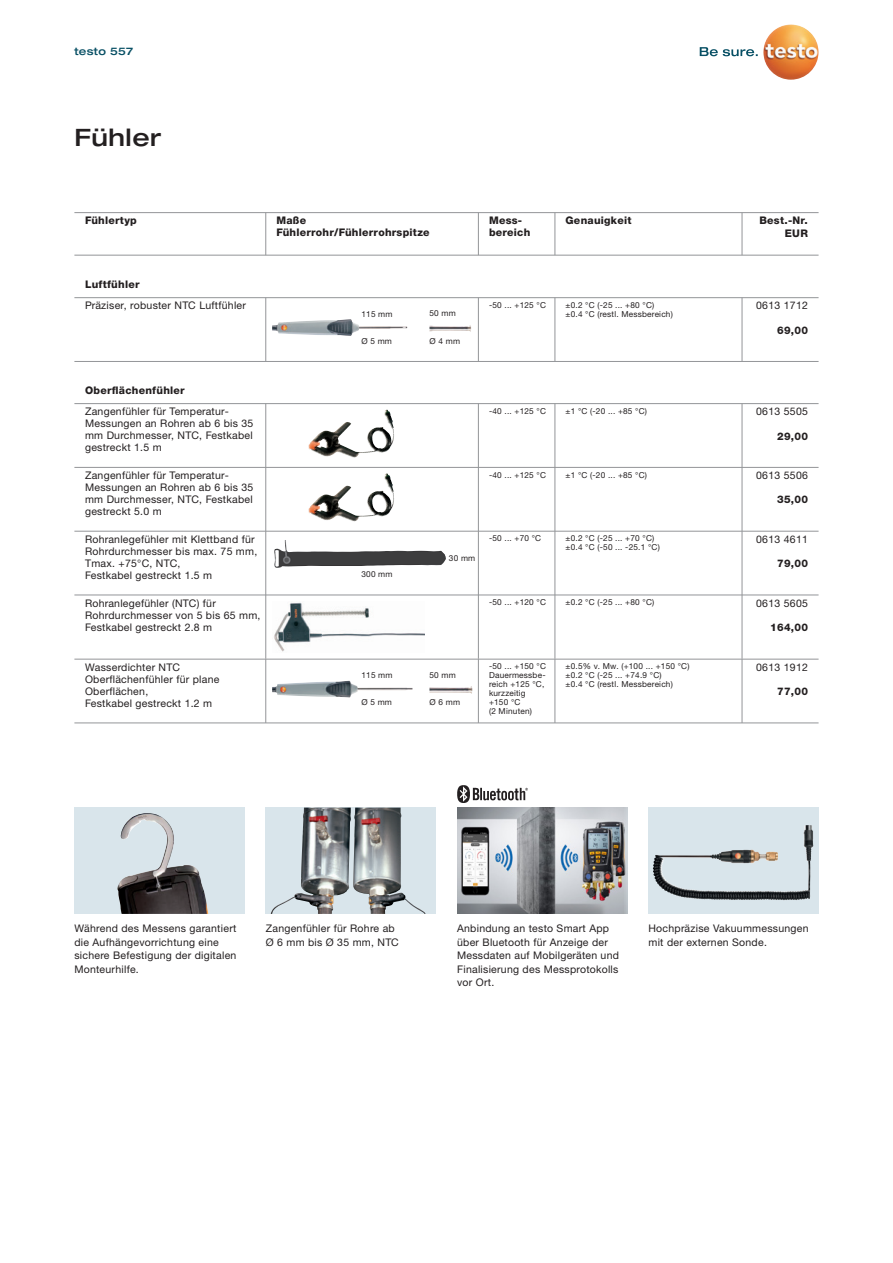
<style>
.page{position:relative;width:893px;height:1263px;background:#fff}
.page>*{position:absolute;margin:0;border:0;box-sizing:border-box;transform-origin:0 0}
.t1{font:500 expanded 24px "Helvetica Neue LTW1 G";letter-spacing:.025em;color:#231f20}
.t2{font:10.5px/12px "Helvetica Neue LTW1 G";letter-spacing:.025em;color:#231f20}
.t3{font:800 10.5px/12px "Helvetica Neue LTW1 G";letter-spacing:.025em;color:#231f20}
.t4{font:500 expanded 10.5px "Helvetica Neue LTW1 G";letter-spacing:.025em;color:#074f64}
.t5{font:8.25px/9px "Helvetica Neue LTW1 G";letter-spacing:.025em;color:#231f20}
</style>
<div class="page">
<div style="left:74px;top:808px;width:170px;height:106px;background:#d9e5eb"></div>
<img style="left:117px;top:813px;width:91px;height:101px">
<div style="left:266px;top:808px;width:170px;height:106px;background:#d9e5eb"></div>
<img style="left:271px;top:808px;width:155px;height:106px">
<img style="left:457px;top:808px;width:170px;height:106px">
<img style="left:308px;top:410px;width:85px;height:44px">
<img style="left:308px;top:473px;width:85px;height:44px">
<img style="left:274px;top:540px;width:172px;height:28px">
<img style="left:272px;top:681px;width:140px;height:16px">
<img style="left:274px;top:602px;width:150px;height:50px">
<img style="left:429px;top:686px;width:44px;height:8px">
<img style="left:272px;top:319px;width:135px;height:17px">
<img style="left:429px;top:325px;width:42px;height:7px">
<img style="left:457px;top:785px;width:70px;height:17px">
<svg style="left:648px;top:807px;width:171px;height:107px;background:#c4ced3"></svg>
<img style="left:798px;top:825px;width:10px;height:66px">
<svg style="left:700px;top:47px;width:58px;height:9px"></svg>
<img style="left:763px;top:24px;width:56px;height:56px;border-radius:28px">
<hr style="left:74px;top:212px;width:745px;height:1px;background:#939598">
<hr style="left:74px;top:403px;width:745px;height:1px;background:#939598">
<hr style="left:74px;top:467px;width:745px;height:1px;background:#939598">
<hr style="left:74px;top:531px;width:745px;height:1px;background:#939598">
<hr style="left:74px;top:659px;width:745px;height:1px;background:#939598">
<hr style="left:74px;top:595px;width:745px;height:1px;background:#939598">
<hr style="left:74px;top:722px;width:745px;height:1px;background:#939598">
<hr style="left:265px;top:213px;width:1px;height:42px;background:#939598">
<hr style="left:265px;top:404px;width:1px;height:63px;background:#939598">
<hr style="left:265px;top:467px;width:1px;height:64px;background:#939598">
<hr style="left:265px;top:531px;width:1px;height:64px;background:#939598">
<hr style="left:265px;top:659px;width:1px;height:64px;background:#939598">
<hr style="left:265px;top:595px;width:1px;height:64px;background:#939598">
<hr style="left:478px;top:213px;width:1px;height:42px;background:#939598">
<hr style="left:478px;top:404px;width:1px;height:63px;background:#939598">
<hr style="left:478px;top:467px;width:1px;height:64px;background:#939598">
<hr style="left:478px;top:531px;width:1px;height:64px;background:#939598">
<hr style="left:478px;top:659px;width:1px;height:64px;background:#939598">
<hr style="left:478px;top:595px;width:1px;height:64px;background:#939598">
<hr style="left:555px;top:213px;width:1px;height:42px;background:#939598">
<hr style="left:555px;top:404px;width:1px;height:63px;background:#939598">
<hr style="left:555px;top:467px;width:1px;height:64px;background:#939598">
<hr style="left:555px;top:531px;width:1px;height:64px;background:#939598">
<hr style="left:555px;top:659px;width:1px;height:64px;background:#939598">
<hr style="left:555px;top:595px;width:1px;height:64px;background:#939598">
<hr style="left:742px;top:213px;width:1px;height:42px;background:#939598">
<hr style="left:742px;top:404px;width:1px;height:63px;background:#939598">
<hr style="left:742px;top:467px;width:1px;height:64px;background:#939598">
<hr style="left:742px;top:531px;width:1px;height:64px;background:#939598">
<hr style="left:742px;top:659px;width:1px;height:64px;background:#939598">
<hr style="left:742px;top:595px;width:1px;height:64px;background:#939598">
<hr style="left:74px;top:297px;width:745px;height:1px;background:#939598">
<hr style="left:265px;top:298px;width:1px;height:63px;background:#939598">
<hr style="left:478px;top:298px;width:1px;height:63px;background:#939598">
<hr style="left:555px;top:298px;width:1px;height:63px;background:#939598">
<hr style="left:742px;top:298px;width:1px;height:63px;background:#939598">
<hr style="left:74px;top:255px;width:745px;height:1px;background:#939598">
<hr style="left:74px;top:361px;width:745px;height:1px;background:#939598">
<p class="t4" style="left:74px;top:44px;width:60px">testo 557</p>
<h1 class="t1" style="left:74px;top:122px;width:89px">Fühler</h1>
<p class="t3" style="left:85px;top:215px;width:53px">Fühlertyp</p>
<p class="t3" style="left:85px;top:278px;width:56px">Luftfühler</p>
<p class="t3" style="left:276px;top:215px;width:155px">Maße<br>Fühlerrohr/Fühlerrohrspitze</p>
<p class="t3" style="left:489px;top:215px;width:43px">Mess&shy;bereich</p>
<p class="t3" style="left:566px;top:215px;width:67px">Genauigkeit</p>
<p class="t3" style="left:759px;top:215px;width:50px">Best.-Nr.</p>
<p class="t3" style="left:785px;top:227px;width:25px">EUR</p>
<p class="t2" style="left:85px;top:300px;width:162px">Präziser, robuster NTC Luftfühler</p>
<p class="t5" style="left:489px;top:300px;width:58px">-50 ... +125 °C</p>
<p class="t5" style="left:566px;top:300px;width:109px">±0.2 °C (-25 ... +80 °C) ±0.4 °C (restl. Messbereich)</p>
<p class="t2" style="left:756px;top:300px;width:53px">0613 1712</p>
<p class="t5" style="left:361px;top:309px;width:33px">115 mm</p>
<p class="t5" style="left:429px;top:309px;width:28px">50 mm</p>
<p class="t5" style="left:361px;top:336px;width:32px">Ø 5 mm</p>
<p class="t5" style="left:429px;top:336px;width:32px">Ø 4 mm</p>
<p class="t3" style="left:777px;top:324px;width:32px">69,00</p>
<p class="t3" style="left:85px;top:385px;width:101px">Oberflächenfühler</p>
<p class="t2" style="left:85px;top:406px;width:170px">Zangenfühler für Temperatur-<br>Messungen an Rohren ab 6 bis 35 mm Durchmesser, NTC, Festkabel gestreckt 1.5 m</p>
<p class="t2" style="left:85px;top:469px;width:170px">Zangenfühler für Temperatur-<br>Messungen an Rohren ab 6 bis 35 mm Durchmesser, NTC, Festkabel gestreckt 5.0 m</p>
<p class="t2" style="left:85px;top:533px;width:174px">Rohranlegefühler mit Klettband für<br>Rohrdurchmesser bis max. 75 mm,<br>Tmax. +75°C, NTC,<br>Festkabel gestreckt 1.5 m</p>
<p class="t5" style="left:361px;top:570px;width:33px">300 mm</p>
<p class="t5" style="left:489px;top:406px;width:58px">-40 ... +125 °C</p>
<p class="t5" style="left:566px;top:406px;width:83px">±1 °C (-20 ... +85 °C)</p>
<p class="t5" style="left:489px;top:470px;width:58px">-40 ... +125 °C</p>
<p class="t5" style="left:566px;top:470px;width:83px">±1 °C (-20 ... +85 °C)</p>
<p class="t5" style="left:449px;top:553px;width:28px">30 mm</p>
<p class="t5" style="left:489px;top:534px;width:54px">-50 ... +70 °C</p>
<p class="t5" style="left:566px;top:534px;width:96px">±0.2 °C (-25 ... +70 °C) ±0.4 °C (-50 ... -25.1 °C)</p>
<p class="t2" style="left:756px;top:406px;width:53px">0613 5505</p>
<p class="t3" style="left:777px;top:430px;width:32px">29,00</p>
<p class="t2" style="left:756px;top:469px;width:53px">0613 5506</p>
<p class="t3" style="left:777px;top:494px;width:32px">35,00</p>
<p class="t2" style="left:756px;top:533px;width:53px">0613 4611</p>
<p class="t3" style="left:777px;top:557px;width:32px">79,00</p>
<p class="t2" style="left:85px;top:597px;width:177px">Rohranlegefühler (NTC) für<br>Rohrdurchmesser von 5 bis 65 mm,<br>Festkabel gestreckt 2.8 m</p>
<p class="t5" style="left:489px;top:598px;width:58px">-50 ... +120 °C</p>
<p class="t5" style="left:566px;top:598px;width:90px">±0.2 °C (-25 ... +80 °C)</p>
<p class="t2" style="left:756px;top:597px;width:53px">0613 5605</p>
<p class="t3" style="left:770px;top:621px;width:39px">164,00</p>
<p class="t2" style="left:85px;top:661px;width:136px">Wasserdichter NTC<br>Oberflächenfühler für plane<br>Oberflächen,<br>Festkabel gestreckt 1.2 m</p>
<p class="t5" style="left:361px;top:670px;width:33px">115 mm</p>
<p class="t5" style="left:429px;top:670px;width:28px">50 mm</p>
<p class="t5" style="left:361px;top:698px;width:32px">Ø 5 mm</p>
<p class="t5" style="left:429px;top:698px;width:32px">Ø 6 mm</p>
<p class="t5" style="left:489px;top:662px;width:58px">-50 ... +150 °C<br>Dauermessbe&shy;reich +125 °C, kurzzeitig +150 °C<br>(2 Minuten)</p>
<p class="t5" style="left:566px;top:662px;width:126px">±0.5% v. Mw. (+100 ... +150 °C) ±0.2 °C (-25 ... +74.9 °C)<br>±0.4 °C (restl. Messbereich)</p>
<p class="t2" style="left:756px;top:661px;width:53px">0613 1912</p>
<p class="t3" style="left:777px;top:685px;width:32px">77,00</p>
<p class="t2" style="left:74px;top:921px;width:164px;line-height:13.5px">Während des Messens garantiert die Aufhängevorrichtung eine sichere Befestigung der digitalen<br>Monteurhilfe.</p>
<p class="t2" style="left:266px;top:921px;width:135px;line-height:13.5px">Zangenfühler für Rohre ab<br>Ø 6 mm bis Ø 35 mm, NTC</p>
<p class="t2" style="left:457px;top:921px;width:163px;line-height:13.5px">Anbindung an testo Smart App über Bluetooth für Anzeige der<br>Messdaten auf Mobilgeräten und<br>Finalisierung des Messprotokolls vor Ort.</p>
<p class="t2" style="left:648px;top:921px;width:162px;line-height:13.5px">Hochpräzise Vakuummessungen mit der externen Sonde.</p>
</div>
